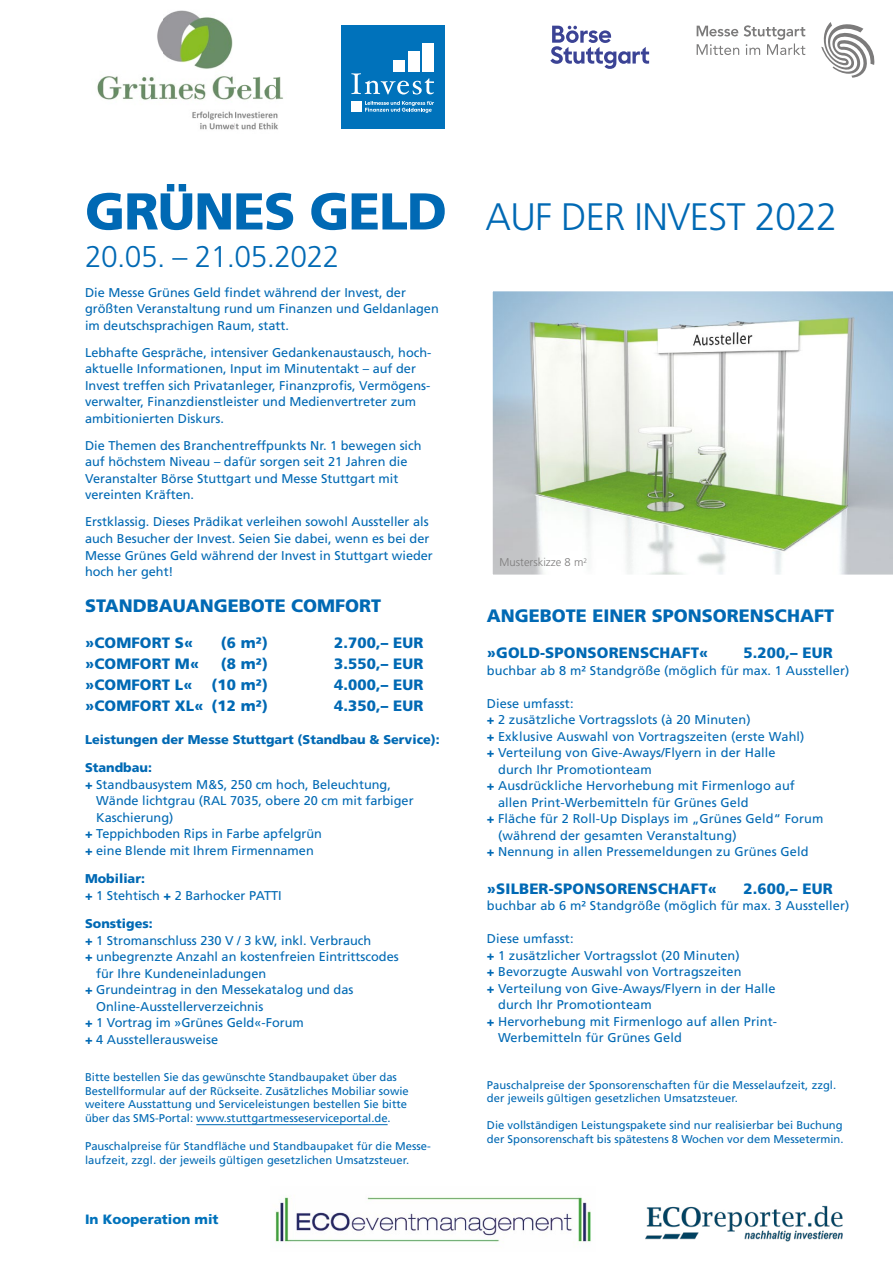
<style>
.page{position:relative;width:893px;height:1263px;background:#fff}
.page>*{position:absolute;margin:0;border:0;box-sizing:border-box;transform-origin:0 0}
.t1{font:300 38.25px "Frutiger";letter-spacing:-.02em;color:#0069b4}
.t2{font:300 30px "Frutiger";letter-spacing:-.02em;color:#0069b4}
.t3{font:900 18px "Frutiger";color:#0069b4}
.t4{font:900 15px "Frutiger";letter-spacing:.01em;color:#0069b4}
.t5{font:900 13.5px "Frutiger";color:#0072bb}
.t6{font:12.75px/16.5px "Frutiger";color:#0069b4}
.t7{font:900 12.75px "Frutiger";color:#0069b4}
.t8{font:11.25px/13.5px "Frutiger";color:#0069b4}
.t9{font:300 11.25px "Frutiger";color:#7c7b7b}
.s1{font-weight:900;font-size:51.75px}
.s2{font-weight:900}
</style>
<div class="page">
<img style="left:275px;top:1197px;width:316px;height:45px">
<svg style="left:821px;top:22px;width:53px;height:56px"></svg>
<svg style="left:697px;top:25px;width:108px;height:30px"></svg>
<img style="left:97px;top:10px;width:186px;height:120px">
<svg style="left:492px;top:291px;width:401px;height:284px"></svg>
<hr style="left:196px;top:1124px;width:192px;height:1px;background:#0069b4">
<img style="left:645px;top:1205px;width:198px;height:37px">
<svg style="left:550px;top:26px;width:99px;height:43px"></svg>
<div style="left:341px;top:26px;width:103px;height:103px;background:#0072bb"></div>
<div style="left:351px;top:101px;width:11px;height:11px;background:#fff"></div>
<svg style="left:365px;top:101px;width:69px;height:12px"></svg>
<div style="left:423px;top:43px;width:11px;height:29px;background:#fff"></div>
<div style="left:408px;top:52px;width:11px;height:20px;background:#fff"></div>
<div style="left:394px;top:61px;width:11px;height:11px;background:#fff"></div>
<svg style="left:351px;top:73px;width:83px;height:22px"></svg>
<p class="t1" style="left:85px;top:195px;width:754px"><span class="s1">GRÜNES GELD</span> AUF DER INVEST 2022</p>
<p class="t2" style="left:85px;top:240px;width:256px">20.05. – 21.05.2022</p>
<p class="t6" style="left:85px;top:284px;width:355px">Die Messe Grünes Geld findet während der Invest, der größten Veranstaltung rund um Finanzen und Geldanlagen im deutschsprachigen Raum, statt.</p>
<p class="t6" style="left:85px;top:344px;width:348px">Lebhafte Gespräche, intensiver Gedankenaustausch, hoch&shy;aktuelle Informationen, Input im Minutentakt – auf der Invest treffen sich Privatanleger, Finanzprofis, Vermögens&shy;verwalter, Finanzdienstleister und Medienvertreter zum ambitionierten Diskurs.</p>
<p class="t6" style="left:85px;top:437px;width:338px">Die Themen des Branchentreffpunkts Nr. 1 bewegen sich auf höchstem Niveau – dafür sorgen seit 21 Jahren die Veranstalter Börse Stuttgart und Messe Stuttgart mit vereinten Kräften.</p>
<p class="t6" style="left:85px;top:514px;width:349px">Erstklassig. Dieses Prädikat verleihen sowohl Aussteller als auch Besucher der Invest. Seien Sie dabei, wenn es bei der Messe Grünes Geld während der Invest in Stuttgart wieder hoch her geht!</p>
<p class="t3" style="left:85px;top:594px;width:297px">STANDBAUANGEBOTE COMFORT</p>
<p class="t4" style="left:85px;top:633px;width:110px">»COMFORT S«</p>
<p class="t4" style="left:221px;top:633px;width:49px">(6 m²)</p>
<p class="t4" style="left:334px;top:633px;width:91px">2.700,– EUR</p>
<p class="t4" style="left:85px;top:654px;width:116px">»COMFORT M«</p>
<p class="t4" style="left:221px;top:654px;width:49px">(8 m²)</p>
<p class="t4" style="left:334px;top:654px;width:91px">3.550,– EUR</p>
<p class="t4" style="left:85px;top:675px;width:109px">»COMFORT L«</p>
<p class="t4" style="left:211px;top:675px;width:58px">(10 m²)</p>
<p class="t4" style="left:334px;top:675px;width:91px">4.000,– EUR</p>
<p class="t4" style="left:85px;top:696px;width:184px">»COMFORT XL« (12 m²)</p>
<p class="t4" style="left:334px;top:696px;width:91px">4.350,– EUR</p>
<p class="t7" style="left:85px;top:731px;width:356px">Leistungen der Messe Stuttgart (Standbau &amp; Service):</p>
<p class="t7" style="left:85px;top:760px;width:68px">Standbau:</p>
<p class="t6" style="left:96px;top:776px;width:319px;text-indent:-11px"><span class="s2">+</span> Standbausystem M&amp;S, 250 cm hoch, Beleuchtung,<br>Wände lichtgrau (RAL 7035, obere 20 cm mit farbiger<br>Kaschierung)</p>
<p class="t6" style="left:85px;top:825px;width:238px"><span class="s2">+</span> Teppichboden Rips in Farbe apfelgrün</p>
<p class="t6" style="left:85px;top:842px;width:230px"><span class="s2">+</span> eine Blende mit Ihrem Firmennamen</p>
<p class="t7" style="left:85px;top:871px;width:61px">Mobiliar:</p>
<p class="t6" style="left:85px;top:887px;width:198px"><span class="s2">+</span> 1 Stehtisch <span class="s2">+</span> 2 Barhocker PATTI</p>
<p class="t7" style="left:85px;top:916px;width:69px">Sonstiges:</p>
<p class="t6" style="left:85px;top:932px;width:288px"><span class="s2">+</span> 1 Stromanschluss 230 V / 3 kW, inkl. Verbrauch</p>
<p class="t6" style="left:96px;top:948px;width:304px;text-indent:-11px"><span class="s2">+</span> unbegrenzte Anzahl an kostenfreien Eintrittscodes für Ihre Kundeneinladungen</p>
<p class="t6" style="left:96px;top:981px;width:259px;text-indent:-11px"><span class="s2">+</span> Grundeintrag in den Messekatalog und das<br>Online-Ausstellerverzeichnis</p>
<p class="t6" style="left:85px;top:1014px;width:220px"><span class="s2">+</span> 1 Vortrag im »Grünes Geld«-Forum</p>
<p class="t6" style="left:85px;top:1031px;width:135px"><span class="s2">+</span> 4 Ausstellerausweise</p>
<p class="t8" style="left:85px;top:1070px;width:325px">Bitte bestellen Sie das gewünschte Standbaupaket über das Bestellformular auf der Rückseite. Zusätzliches Mobiliar sowie weitere Ausstattung und Serviceleistungen bestellen Sie bitte über das SMS-Portal: www.stuttgartmesseserviceportal.de.</p>
<p class="t8" style="left:85px;top:1139px;width:347px">Pauschalpreise für Standfläche und Standbaupaket für die Messe&shy;laufzeit, zzgl. der jeweils gültigen gesetzlichen Umsatzsteuer.</p>
<p class="t5" style="left:85px;top:1211px;width:135px">In Kooperation mit</p>
<p class="t9" style="left:500px;top:556px;width:89px">Musterskizze 8 m<sup>2</sup></p>
<p class="t3" style="left:487px;top:605px;width:349px">ANGEBOTE EINER SPONSORENSCHAFT</p>
<p class="t4" style="left:487px;top:644px;width:223px">»GOLD-SPONSORENSCHAFT«</p>
<p class="t4" style="left:743px;top:644px;width:91px">5.200,– EUR</p>
<p class="t6" style="left:487px;top:662px;width:364px">buchbar ab 8 m² Standgröße (möglich für max. 1 Aussteller)</p>
<p class="t6" style="left:487px;top:695px;width:88px">Diese umfasst:</p>
<p class="t6" style="left:487px;top:711px;width:265px"><span class="s2">+</span> 2 zusätzliche Vortragsslots (à 20 Minuten)</p>
<p class="t6" style="left:487px;top:728px;width:319px"><span class="s2">+</span> Exklusive Auswahl von Vortragszeiten (erste Wahl)</p>
<p class="t6" style="left:498px;top:744px;width:279px;text-indent:-11px"><span class="s2">+</span> Verteilung von Give-Aways/Flyern in der Halle durch Ihr Promotionteam</p>
<p class="t6" style="left:498px;top:777px;width:298px;text-indent:-11px"><span class="s2">+</span> Ausdrückliche Hervorhebung mit Firmenlogo auf allen Print-Werbemitteln für Grünes Geld</p>
<p class="t6" style="left:498px;top:810px;width:327px;text-indent:-11px"><span class="s2">+</span> Fläche für 2 Roll-Up Displays im „Grünes Geld“ Forum (während der gesamten Veranstaltung)</p>
<p class="t6" style="left:487px;top:843px;width:323px"><span class="s2">+</span> Nennung in allen Pressemeldungen zu Grünes Geld</p>
<p class="t4" style="left:487px;top:879px;width:232px">»SILBER-SPONSORENSCHAFT«</p>
<p class="t4" style="left:743px;top:879px;width:91px">2.600,– EUR</p>
<p class="t6" style="left:487px;top:897px;width:364px">buchbar ab 6 m² Standgröße (möglich für max. 3 Aussteller)</p>
<p class="t6" style="left:487px;top:930px;width:88px">Diese umfasst:</p>
<p class="t6" style="left:487px;top:947px;width:254px"><span class="s2">+</span> 1 zusätzlicher Vortragsslot (20 Minuten)</p>
<p class="t6" style="left:487px;top:963px;width:256px"><span class="s2">+</span> Bevorzugte Auswahl von Vortragszeiten</p>
<p class="t6" style="left:498px;top:980px;width:279px;text-indent:-11px"><span class="s2">+</span> Verteilung von Give-Aways/Flyern in der Halle durch Ihr Promotionteam</p>
<p class="t6" style="left:498px;top:1013px;width:280px;text-indent:-11px"><span class="s2">+</span> Hervorhebung mit Firmenlogo auf allen Print-<br>Werbemitteln für Grünes Geld</p>
<p class="t8" style="left:487px;top:1078px;width:351px">Pauschalpreise der Sponsorenschaften für die Messelaufzeit, zzgl. der jeweils gültigen gesetzlichen Umsatzsteuer.</p>
<p class="t8" style="left:487px;top:1118px;width:358px">Die vollständigen Leistungspakete sind nur realisierbar bei Buchung der Sponsorenschaft bis spätestens 8 Wochen vor dem Messetermin.</p>
</div>
